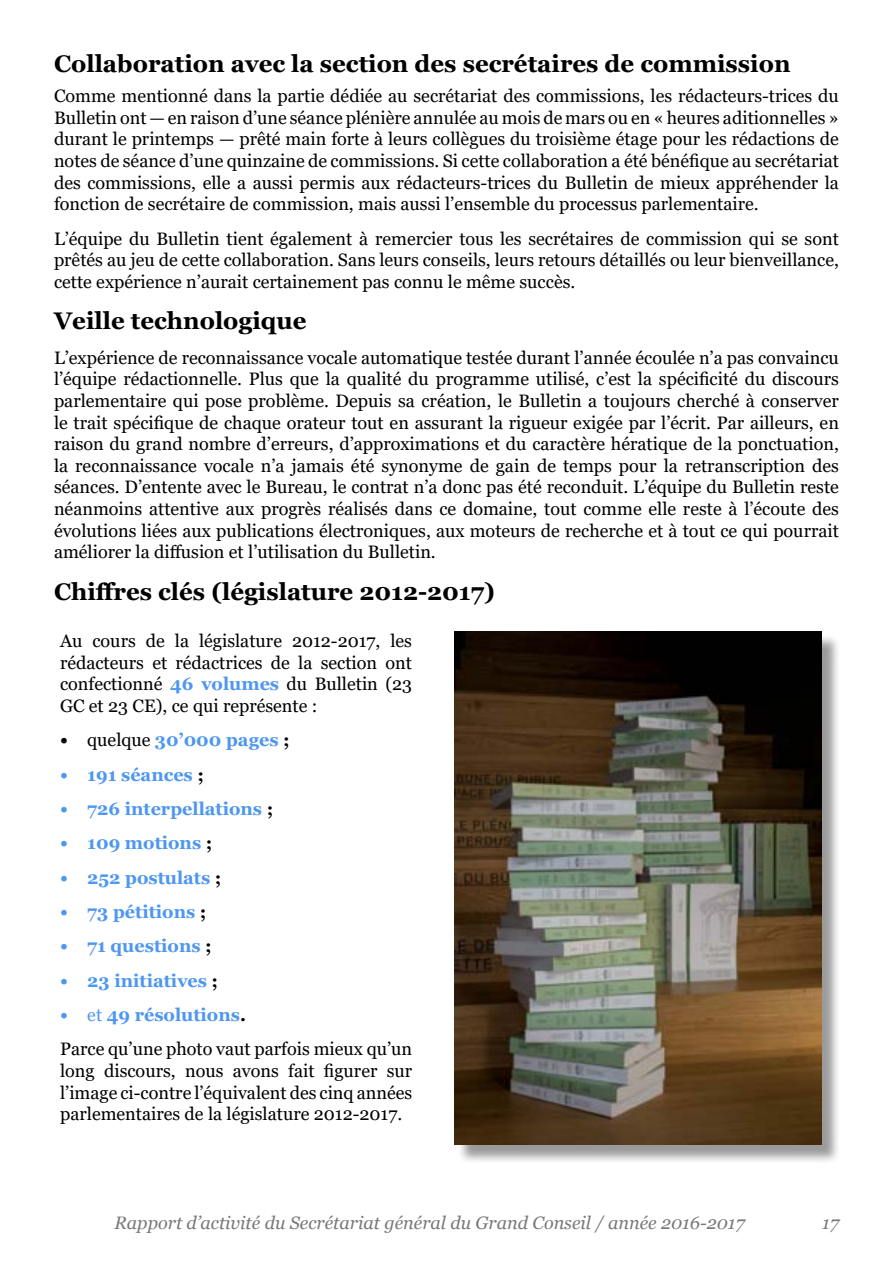
<style>
.page{position:relative;width:893px;height:1263px;background:#fff}
.page>*{position:absolute;margin:0;border:0;box-sizing:border-box;transform-origin:0 0}
.t1{font:700 24px "Georgia";color:#000}
.t2{font:18px/21.6px "Georgia";color:#000;text-align:justify}
.t3{font:700 18px "Georgia";color:#4e97f0}
.t4{font:italic 18px "Georgia";color:#787878}
.s1{font-weight:700;color:#4e97f0}
.s2{color:#000}
.s3{font-weight:400;color:#000}
.s4{color:#4e97f0}
.s5{font-weight:700}
</style>
<div class="page">
<div style="left:457px;top:634px;width:383px;height:529px;background:#000;opacity:.4"></div>
<img style="left:455px;top:631px;width:367px;height:514px">
<h1 class="t1" style="left:54px;top:48px;width:738px">Collaboration avec la section des secrétaires de commission</h1>
<p class="t2" style="left:54px;top:86px;width:786px">Comme mentionné dans la partie dédiée au secrétariat des commissions, les rédacteurs-trices du Bulletin ont — en raison d’une séance plénière annulée au mois de mars ou en « heures aditionnelles » durant le printemps — prêté main forte à leurs collègues du troisième étage pour les rédactions de notes de séance d’une quinzaine de commissions. Si cette collaboration a été bénéfique au secrétariat des commissions, elle a aussi permis aux rédacteurs-trices du Bulletin de mieux appréhender la fonction de secrétaire de commission, mais aussi l’ensemble du processus parlementaire.</p>
<p class="t2" style="left:54px;top:228px;width:786px">L’équipe du Bulletin tient également à remercier tous les secrétaires de commission qui se sont prêtés au jeu de cette collaboration. Sans leurs conseils, leurs retours détaillés ou leur bienveillance, cette expérience n’aurait certainement pas connu le même succès.</p>
<h1 class="t1" style="left:54px;top:306px;width:254px">Veille technologique</h1>
<p class="t2" style="left:54px;top:347px;width:786px">L’expérience de reconnaissance vocale automatique testée durant l’année écoulée n’a pas convaincu l’équipe rédactionnelle. Plus que la qualité du programme utilisé, c’est la spécificité du discours parlementaire qui pose problème. Depuis sa création, le Bulletin a toujours cherché à conserver le trait spécifique de chaque orateur tout en assurant la rigueur exigée par l’écrit. Par ailleurs, en raison du grand nombre d’erreurs, d’approximations et du caractère hératique de la ponctuation, la reconnaissance vocale n’a jamais été synonyme de gain de temps pour la retranscription des séances. D’entente avec le Bureau, le contrat n’a donc pas été reconduit. L’équipe du Bulletin reste néanmoins attentive aux progrès réalisés dans ce domaine, tout comme elle reste à l’écoute des évolutions liées aux publications électroniques, aux moteurs de recherche et à tout ce qui pourrait améliorer la diffusion et l’utilisation du Bulletin.</p>
<h1 class="t1" style="left:54px;top:576px;width:442px">Chiffres clés (législature 2012-2017)</h1>
<p class="t2" style="left:60px;top:630px;width:354px">Au cours de la législature 2012-2017, les rédacteurs et rédactrices de la section ont confectionné <span class="s1">46 volumes</span> du Bulletin (23<br>GC et 23 CE), ce qui représente :</p>
<p class="t3" style="left:60px;top:728px;width:231px"><span class="s2">•</span> <span class="s3">quelque</span> 30’000 pages <span class="s2">;</span></p>
<p class="t3" style="left:60px;top:763px;width:145px">• 191 séances <span class="s2">;</span></p>
<p class="t3" style="left:60px;top:797px;width:215px">• 726 interpellations <span class="s2">;</span></p>
<p class="t3" style="left:60px;top:831px;width:154px">• 109 motions <span class="s2">;</span></p>
<p class="t3" style="left:60px;top:866px;width:163px">• 252 postulats <span class="s2">;</span></p>
<p class="t3" style="left:60px;top:900px;width:148px">• 73 pétitions <span class="s2">;</span></p>
<p class="t3" style="left:60px;top:934px;width:153px">• 71 questions <span class="s2">;</span></p>
<p class="t3" style="left:60px;top:969px;width:160px">• 23 initiatives <span class="s2">;</span></p>
<p class="t2" style="left:60px;top:998px;width:354px;line-height:34.3px"><span class="s1">•</span> <span class="s4">et</span> <span class="s1">49 résolutions</span><span class="s5">.<br></span>Parce qu’une photo vaut parfois mieux qu’un</p>
<p class="t2" style="left:60px;top:1060px;width:354px">long discours, nous avons fait figurer sur l’image ci-contre l’équivalent des cinq années parlementaires de la législature 2012-2017.</p>
<p class="t4" style="left:114px;top:1211px;width:632px">Rapport d’activité du Secrétariat général du Grand Conseil / année 2016-2017</p>
<p class="t4" style="left:822px;top:1211px;width:18px">17</p>
</div>
